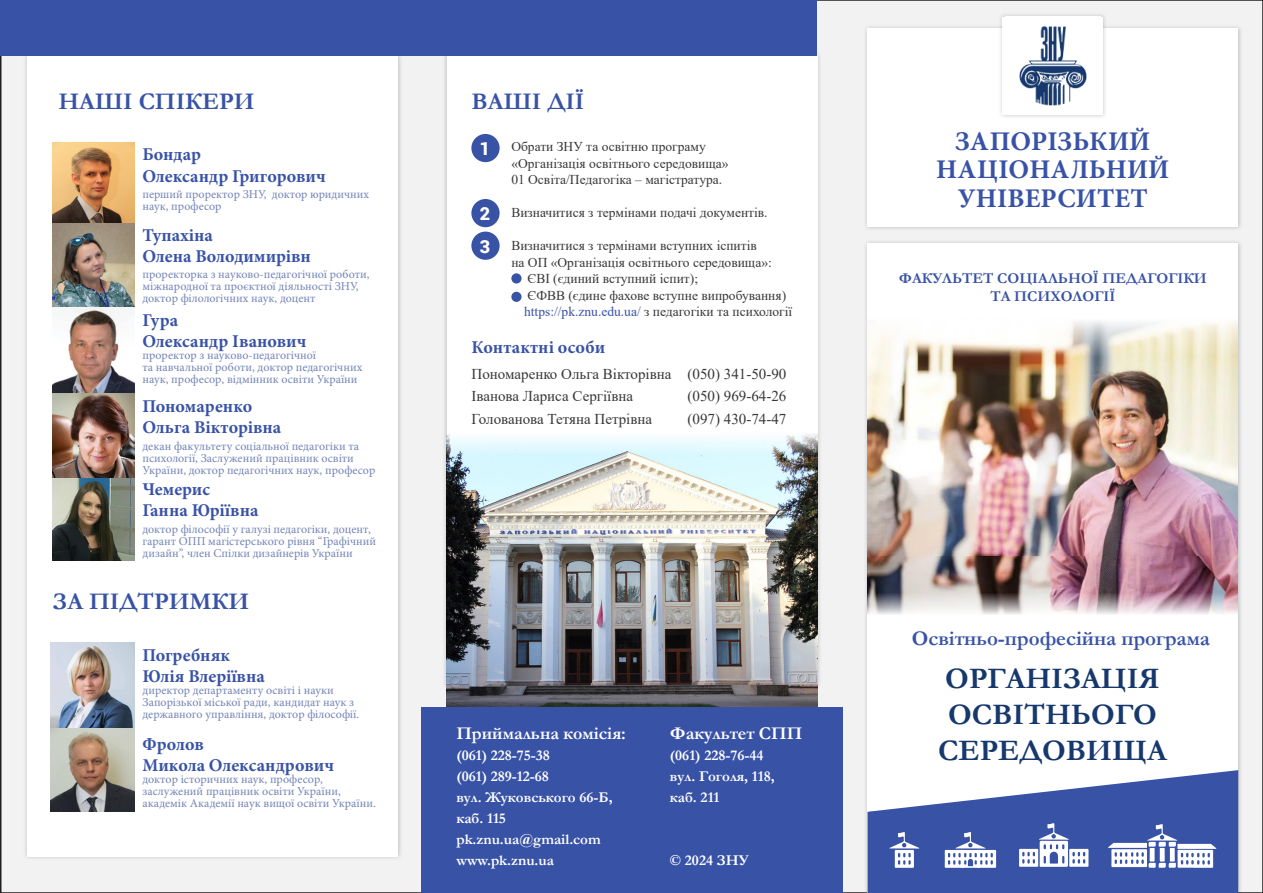
<style>
.page{position:relative;width:1263px;height:893px;background:#fff}
.page>*{position:absolute;margin:0;border:0;box-sizing:border-box;transform-origin:0 0}
.t1{font:700 30px "Garamond";color:#17386d}
.t2{font:700 27px/28.5px "Minion Pro";letter-spacing:.005em;color:#3852a6;text-align:center}
.t3{font:700 24px "Garamond";color:#3852a6}
.t4{font:700 21px "Garamond";color:#3852a6}
.t5{font:700 18px/21px "Minion Pro";color:#3852a6}
.t6{font:700 18px "Garamond";color:#fff}
.t7{font:900 18px "Roboto";color:#fff}
.Стиль_абзаца_1{font:700 15px/21px "Garamond";color:#fff}
.t8{font:15px/22.5px "Times New Roman";color:#383839}
.t9{font:700 15px/18px "Garamond";color:#3852a6;text-align:center}
.t10{font:13.5px/16.5px "Times New Roman";color:#383839}
.t11{font:12px/12px "Minion Pro";color:#7383b6}
.s1{color:#3852a6}
</style>
<div class="page">
<div style="left:1px;top:0;width:1262px;height:893px;background:#f2f2f2"></div>
<div style="left:863px;top:24px;width:380px;height:207px;background:#231f20;opacity:.25"></div>
<div style="left:867px;top:28px;width:371px;height:199px;background:#fff"></div>
<div style="left:863px;top:239px;width:380px;height:654px;background:#231f20;opacity:.25"></div>
<div style="left:867px;top:244px;width:371px;height:649px;background:#fff"></div>
<img style="left:867px;top:555px;width:371px;height:59px">
<img style="left:867px;top:321px;width:371px;height:234px">
<div style="left:442px;top:51px;width:380px;height:638px;background:#231f20;opacity:.25"></div>
<div style="left:447px;top:55px;width:371px;height:630px;background:#fff"></div>
<img style="left:447px;top:433px;width:371px;height:274px">
<div style="left:23px;top:52px;width:380px;height:808px;background:#231f20;opacity:.25"></div>
<div style="left:27px;top:56px;width:371px;height:800px;background:#fff"></div>
<div style="left:0;top:1px;width:817px;height:55px;background:#3852a6"></div>
<div style="left:998px;top:12px;width:109px;height:107px;background:#231f20;opacity:.25"></div>
<div style="left:1002px;top:17px;width:101px;height:97px;background:#fff"></div>
<img style="left:1005px;top:16px;width:95px;height:99px">
<img style="left:53px;top:142px;width:81px;height:419px">
<img style="left:50px;top:642px;width:84px;height:170px">
<div style="left:421px;top:707px;width:421px;height:186px;background:#3852a6"></div>
<svg style="left:867px;top:770px;width:371px;height:123px;fill:#3852a6"></svg>
<svg style="left:889px;top:832px;width:30px;height:36px"></svg>
<svg style="left:1019px;top:823px;width:69px;height:44px"></svg>
<svg style="left:1108px;top:824px;width:108px;height:44px"></svg>
<svg style="left:945px;top:832px;width:51px;height:36px"></svg>
<div style="left:471px;top:134px;width:29px;height:28px;background:#3852a6;border-radius:50%"></div>
<div style="left:471px;top:199px;width:29px;height:28px;background:#3852a6;border-radius:50%"></div>
<div style="left:471px;top:232px;width:29px;height:28px;background:#3852a6;border-radius:50%"></div>
<div style="left:511px;top:273px;width:10px;height:10px;background:#3852a6;border-radius:50%"></div>
<div style="left:511px;top:292px;width:10px;height:10px;background:#3852a6;border-radius:50%"></div>
<p class="t3" style="left:58px;top:85px;width:198px">НАШІ СПІКЕРИ</p>
<p class="t5" style="left:142px;top:144px;width:60px">Бондар</p>
<p class="t5" style="left:142px;top:165px;width:185px">Олександр Григорович</p>
<p class="t11" style="left:142px;top:188px;width:228px">перший проректор ЗНУ, доктор юридичних наук, професор</p>
<p class="t5" style="left:142px;top:225px;width:170px">Тупахіна<br>Олена Володимирівн</p>
<p class="t11" style="left:142px;top:268px;width:229px">проректорка з науково-педагогічної роботи, міжнародної та проєктної діяльності ЗНУ, доктор філологічних наук, доцент</p>
<p class="t5" style="left:142px;top:310px;width:166px">Гура<br>Олександр Іванович</p>
<p class="t11" style="left:142px;top:350px;width:221px">проректор з науково-педагогічної<br>та навчальної роботи, доктор педагогічних наук, професор, відмінник освіти України</p>
<p class="t5" style="left:142px;top:395px;width:111px">Пономаренко</p>
<p class="t5" style="left:142px;top:417px;width:140px">Ольга Вікторівна</p>
<p class="t11" style="left:142px;top:440px;width:234px">декан факультету соціальної педагогіки та психології, Заслужений працівник освіти<br>України, доктор педагогічних наук, професор</p>
<p class="t5" style="left:142px;top:478px;width:69px">Чемерис</p>
<p class="t5" style="left:142px;top:500px;width:117px">Ганна Юріївна</p>
<p class="t11" style="left:142px;top:523px;width:235px">доктор філософії у галузі педагогіки, доцент, гарант ОПП магістерського рівня “Графічний дизайн”, член Спілки дизайнерів України</p>
<p class="t3" style="left:53px;top:585px;width:198px">ЗА ПІДТРИМКИ</p>
<p class="t5" style="left:142px;top:644px;width:124px">Погребняк<br>Юлія Влеріївна</p>
<p class="t11" style="left:142px;top:684px;width:218px">директор департаменту освіті і науки<br>Запорізької міської ради, кандидат наук з державного управління, доктор філософії.</p>
<p class="t5" style="left:142px;top:733px;width:193px">Фролов<br>Микола Олександрович</p>
<p class="t11" style="left:142px;top:773px;width:235px">доктор історичних наук, професор, заслужений працівник освіти України, академік Академії наук вищої освіти України.</p>
<p class="t3" style="left:472px;top:85px;width:114px">ВАШІ ДІЇ</p>
<p class="t10" style="left:511px;top:138px;width:219px">Обрати ЗНУ та освітню програму «Організація освітнього середовища»<br>01 Освіта/Педагогіка – магістратура.</p>
<p class="t10" style="left:511px;top:204px;width:258px">Визначитися з термінами подачі документів.</p>
<p class="t10" style="left:511px;top:237px;width:262px">Визначитися з термінами вступних іспитів на ОП «Організація освітнього середовища»:</p>
<p class="t10" style="left:527px;top:270px;width:172px">ЄВІ (єдиний вступний іспит);</p>
<p class="t10" style="left:527px;top:287px;width:260px">ЄФВВ (єдине фахове вступне випробування)</p>
<p class="t10" style="left:524px;top:303px;width:270px"><span class="s1">https://pk.znu.edu.ua/</span> з педагогіки та психології</p>
<p class="t7" style="left:480px;top:136px;width:12px">1</p>
<p class="t7" style="left:480px;top:201px;width:12px">2</p>
<p class="t7" style="left:480px;top:234px;width:12px">3</p>
<p class="t5" style="left:472px;top:337px;width:135px">Контактні особи</p>
<p class="t8" style="left:472px;top:362px;width:316px">Пономаренко Ольга Вікторівна (050) 341-50-90<br>Іванова Лариса Сергіївна</p>
<p class="t8" style="left:688px;top:385px;width:100px">(050) 969-64-26</p>
<p class="t8" style="left:472px;top:407px;width:182px">Голованова Тетяна Петрівна</p>
<p class="t8" style="left:688px;top:407px;width:100px">(097) 430-74-47</p>
<p class="t6" style="left:456px;top:721px;width:171px">Приймальна комісія:</p>
<p class="Стиль_абзаца_1" style="left:456px;top:745px;width:95px">(061) 228-75-38</p>
<p class="Стиль_абзаца_1" style="left:456px;top:766px;width:94px">(061) 289-12-68</p>
<p class="Стиль_абзаца_1" style="left:456px;top:787px;width:158px">вул. Жуковського 66-Б, каб. 115</p>
<p class="Стиль_абзаца_1" style="left:456px;top:829px;width:146px">pk.znu.ua@gmail.com</p>
<p class="Стиль_абзаца_1" style="left:456px;top:850px;width:99px">www.pk.znu.ua</p>
<p class="t6" style="left:670px;top:721px;width:134px">Факультет СПП</p>
<p class="Стиль_абзаца_1" style="left:670px;top:745px;width:95px">(061) 228-76-44</p>
<p class="Стиль_абзаца_1" style="left:670px;top:766px;width:106px">вул. Гоголя, 118, каб. 211</p>
<p class="Стиль_абзаца_1" style="left:670px;top:850px;width:80px">© 2024 ЗНУ</p>
<p class="t2" style="left:936px;top:127px;width:235px">ЗАПОРІЗЬКИЙ<br>НАЦІОНАЛЬНИЙ<br>УНІВЕРСИТЕТ</p>
<p class="t9" style="left:899px;top:269px;width:310px">ФАКУЛЬТЕТ СОЦІАЛЬНОЇ ПЕДАГОГІКИ<br>ТА ПСИХОЛОГІЇ</p>
<p class="t4" style="left:912px;top:624px;width:300px">Освітньо-професійна програма</p>
<p class="t1" style="left:945px;top:658px;width:216px">ОРГАНІЗАЦІЯ</p>
<p class="t1" style="left:948px;top:694px;width:210px">ОСВІТНЬОГО</p>
<p class="t1" style="left:938px;top:730px;width:230px">СЕРЕДОВИЩА</p>
</div>
